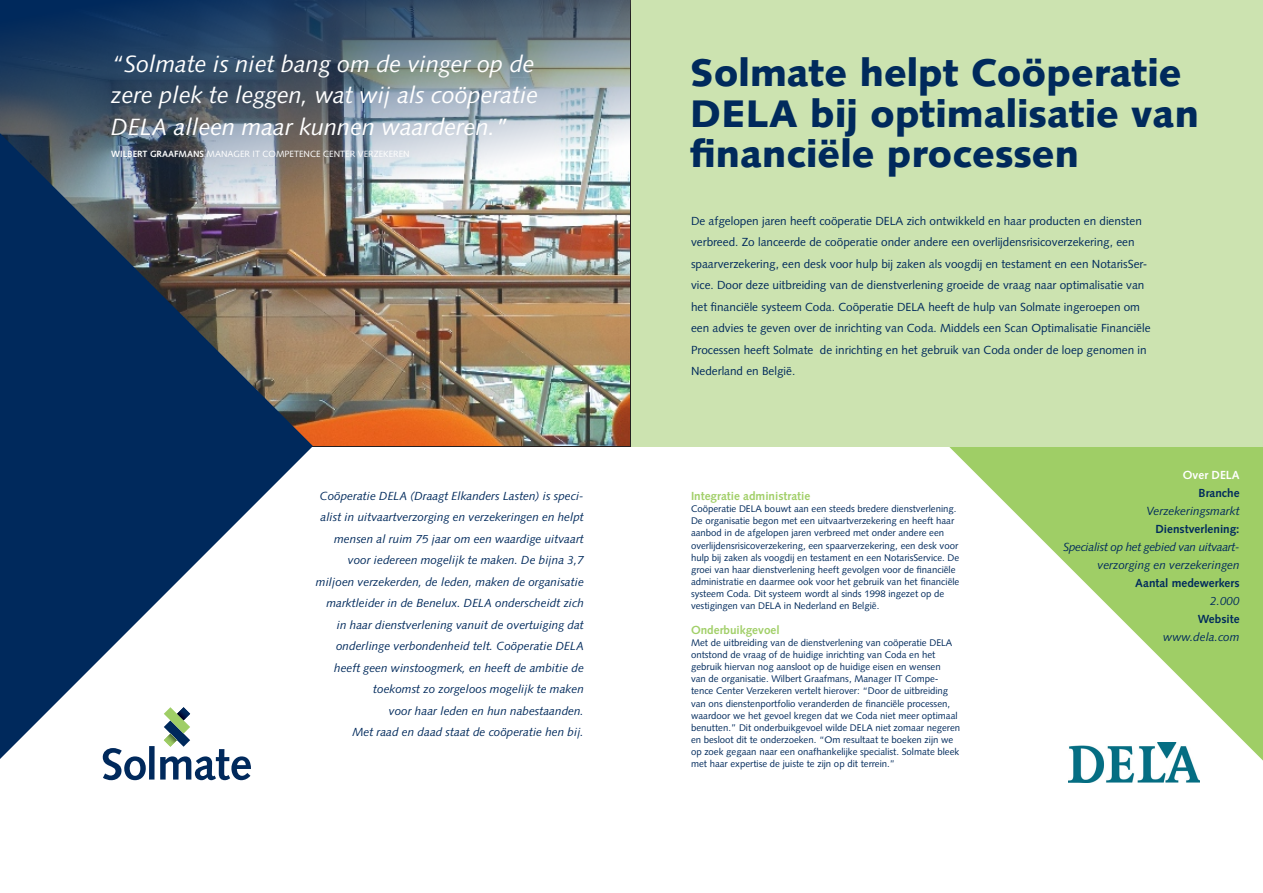
<style>
.page{position:relative;width:1263px;height:893px;background:#fff}
.page>*{position:absolute;margin:0;border:0;box-sizing:border-box;transform-origin:0 0}
.t1{font:900 38.4px/40.5px "Syntax LT Std";color:#002a5c}
.t2{font:italic 23.55px/31.5px "Syntax LT Std";color:#fff}
.t3{font:italic 11.7px/21.5px "Syntax LT Std";color:#002a5c;text-align:right}
.t4{font:11.7px/21.5px "Syntax LT Std";color:#002a5c}
.t5{font:italic 11.7px/18px "Syntax LT Std";letter-spacing:-.03em;color:#002a5c;text-align:right}
.t6{font:700 11.7px "Syntax LT Std";color:#a1cf68}
.t7{font:700 11.7px "Syntax LT Std";color:#fff}
.t8{font:9.6px/12.1px "Syntax LT Std";color:#002a5c}
.t9{font:9px "Syntax LT Std";color:#fff}
.s1{font-weight:700}
.s2{font-weight:700;font-style:normal}
</style>
<div class="page">
<img style="left:0;top:0;width:630px;height:445px">
<svg style="left:948px;top:446px;width:315px;height:315px"></svg>
<div style="left:631px;top:0;width:632px;height:446px;background:#cce3b0"></div>
<svg style="left:0;top:133px;width:313px;height:626px;fill:#00295c"></svg>
<img style="left:1068px;top:743px;width:131px;height:39px">
<svg style="left:103px;top:748px;width:43px;height:32px"></svg>
<div style="left:149px;top:746px;width:6px;height:33px;background:#00295c"></div>
<svg style="left:160px;top:707px;width:91px;height:73px"></svg>
<p class="t2" style="left:111px;top:48px;width:429px">“Solmate is niet bang om de vinger op de zere plek te leggen, wat wij als coöperatie<br>DELA alleen maar kunnen waarderen.”</p>
<p class="t9" style="left:111px;top:149px;width:300px"><span class="s1">WILBERT GRAAFMANS</span> MANAGER IT COMPETENCE CENTER VERZEKEREN</p>
<p class="t3" style="left:316px;top:485px;width:269px">Coöperatie DELA (Draagt Elkanders Lasten) is speci&shy;alist in uitvaartverzorging en verzekeringen en helpt mensen al ruim 75 jaar om een waardige uitvaart voor iedereen mogelijk te maken. De bijna 3,7 miljoen verzekerden, de leden, maken de organisatie marktleider in de Benelux. DELA onderscheidt zich in haar dienstverlening vanuit de overtuiging dat onderlinge verbondenheid telt. Coöperatie DELA heeft geen winstoogmerk, en heeft de ambitie de toekomst zo zorgeloos mogelijk te maken<br>voor haar leden en hun nabestaanden.</p>
<p class="t3" style="left:352px;top:721px;width:233px">Met raad en daad staat de coöperatie hen bij.</p>
<p class="t1" style="left:690px;top:53px;width:510px">Solmate helpt Coöperatie<br>DELA bij optimalisatie van financiële processen</p>
<p class="t4" style="left:691px;top:210px;width:461px">De afgelopen jaren heeft coöperatie DELA zich ontwikkeld en haar producten en diensten verbreed. Zo lanceerde de coöperatie onder andere een overlijdensrisicoverzekering, een spaarverzekering, een desk voor hulp bij zaken als voogdij en testament en een NotarisSer&shy;vice. Door deze uitbreiding van de dienstverlening groeide de vraag naar optimalisatie van het financiële systeem Coda. Coöperatie DELA heeft de hulp van Solmate ingeroepen om een advies te geven over de inrichting van Coda. Middels een Scan Optimalisatie Financiële Processen heeft Solmate de inrichting en het gebruik van Coda onder de loep genomen in Nederland en België.</p>
<p class="t6" style="left:691px;top:489px;width:121px">Integratie administratie</p>
<p class="t8" style="left:691px;top:503px;width:270px">Coöperatie DELA bouwt aan een steeds bredere dienstverlening.<br>De organisatie begon met een uitvaartverzekering en heeft haar aanbod in de afgelopen jaren verbreed met onder andere een overlijdensrisicoverzekering, een spaarverzekering, een desk voor hulp bij zaken als voogdij en testament en een NotarisService. De groei van haar dienstverlening heeft gevolgen voor de financiële administratie en daarmee ook voor het gebruik van het financiële systeem Coda. Dit systeem wordt al sinds 1998 ingezet op de vestigingen van DELA in Nederland en België.</p>
<p class="t6" style="left:691px;top:623px;width:90px">Onderbuikgevoel</p>
<p class="t8" style="left:691px;top:636px;width:271px">Met de uitbreiding van de dienstverlening van coöperatie DELA ontstond de vraag of de huidige inrichting van Coda en het gebruik hiervan nog aansloot op de huidige eisen en wensen<br>van de organisatie. Wilbert Graafmans, Manager IT Compe&shy;tence Center Verzekeren vertelt hierover: “Door de uitbreiding van ons dienstenportfolio veranderden de financiële processen, waardoor we het gevoel kregen dat we Coda niet meer optimaal benutten.” Dit onderbuikgevoel wilde DELA niet zomaar negeren en besloot dit te onderzoeken. “Om resultaat te boeken zijn we op zoek gegaan naar een onafhankelijke specialist. Solmate bleek met haar expertise de juiste te zijn op dit terrein.”</p>
<p class="t7" style="left:1183px;top:469px;width:58px">Over DELA</p>
<p class="t5" style="left:1063px;top:484px;width:178px"><span class="s2">Branche<br></span>Verzekeringsmarkt<br><span class="s2">Dienstverlening:<br></span>Specialist op het gebied van uitvaart-</p>
<p class="t3" style="left:1097px;top:556px;width:144px;line-height:18px">verzorging en verzekeringen<br><span class="s2">Aantal medewerkers</span></p>
<p class="t3" style="left:1210px;top:591px;width:31px">2.000</p>
<p class="t3" style="left:1163px;top:610px;width:78px;line-height:18px"><span class="s2">Website </span>www.dela.com</p>
</div>
